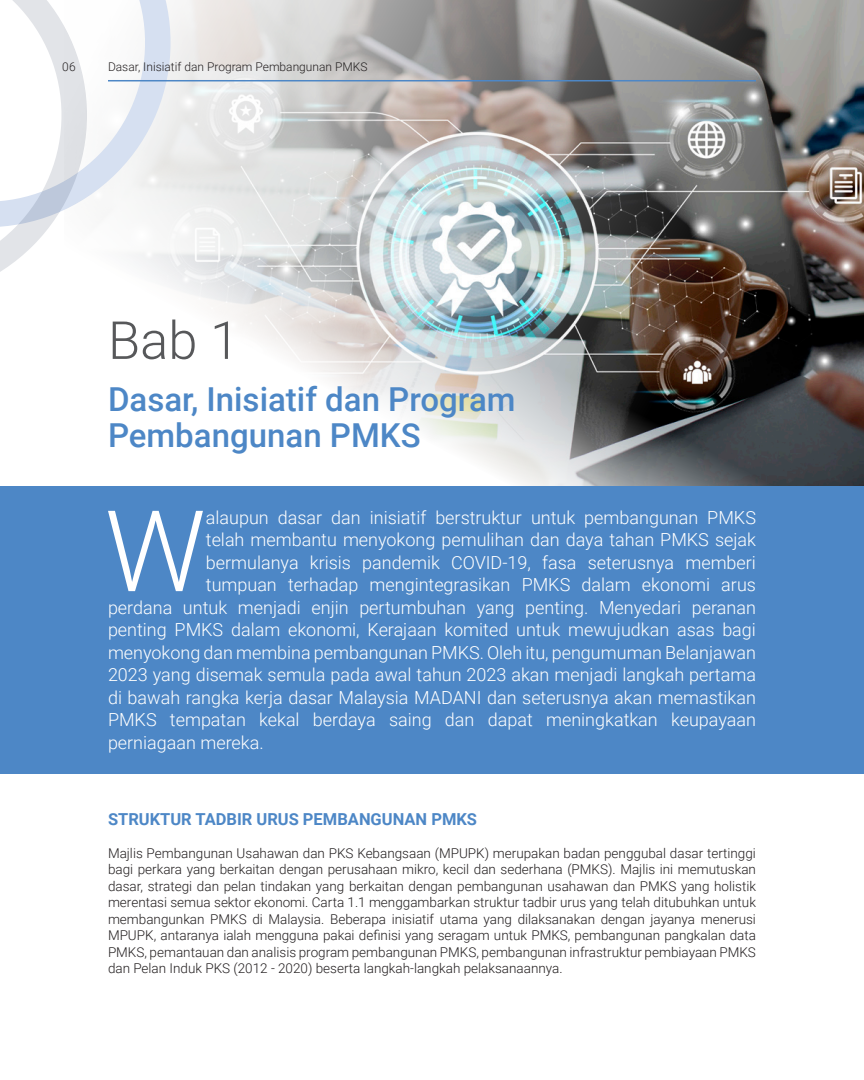
<style>
.page{position:relative;width:864px;height:1080px;background:#fff}
.page>*{position:absolute;margin:0;border:0;box-sizing:border-box;transform-origin:0 0}
.t1{font:300 112.95px "Roboto";color:#fff}
.t2{font:300 52.5px "Roboto";color:#57585a}
.t3{font:500 33px/36px "Roboto";color:#4d87c6}
.t4{font:300 18px/22.5px "Roboto";color:#fff;text-align:right}
.t5{font:700 16.5px "Roboto";color:#4d87c6}
.t6{font:300 13.5px/16.5px "Roboto";color:#231f20;text-align:justify}
.t7{font:300 12px "Roboto";color:#231f20}
</style>
<div class="page">
<img style="left:149px;top:0;width:714px;height:486px">
<div style="left:0;top:486px;width:863px;height:287px;background:#4d87c6"></div>
<svg style="left:91px;top:0;width:84px;height:267px"></svg>
<svg style="left:0;top:0;width:91px;height:272px"></svg>
<hr style="left:108px;top:80px;width:648px;height:1px;background:#4d87c6">
<p class="t7" style="left:62px;top:59px;width:15px">06</p>
<p class="t7" style="left:108px;top:59px;width:261px">Dasar, Inisiatif dan Program Pembangunan PMKS</p>
<p class="t2" style="left:108px;top:303px;width:133px">Bab 1</p>
<p class="t3" style="left:108px;top:380px;width:409px">Dasar, Inisiatif dan Program<br>Pembangunan PMKS</p>
<p class="t4" style="left:108px;top:505px;width:650px">alaupun dasar dan inisiatif berstruktur untuk pembangunan PMKS<br>telah membantu menyokong pemulihan dan daya tahan PMKS sejak<br>bermulanya krisis pandemik COVID-19, fasa seterusnya memberi<br>tumpuan terhadap mengintegrasikan PMKS dalam ekonomi arus<br>perdana untuk menjadi enjin pertumbuhan yang penting. Menyedari peranan</p>
<p class="t4" style="left:108px;top:618px;width:650px;text-align:justify">penting PMKS dalam ekonomi, Kerajaan komited untuk mewujudkan asas bagi menyokong dan membina pembangunan PMKS. Oleh itu, pengumuman Belanjawan 2023 yang disemak semula pada awal tahun 2023 akan menjadi langkah pertama di bawah rangka kerja dasar Malaysia MADANI dan seterusnya akan memastikan PMKS tempatan kekal berdaya saing dan dapat meningkatkan keupayaan perniagaan mereka.</p>
<p class="t1" style="left:105px;top:472px;width:103px">W</p>
<p class="t5" style="left:108px;top:807px;width:371px">STRUKTUR TADBIR URUS PEMBANGUNAN PMKS</p>
<p class="t6" style="left:108px;top:844px;width:650px">Majlis Pembangunan Usahawan dan PKS Kebangsaan (MPUPK) merupakan badan penggubal dasar tertinggi bagi perkara yang berkaitan dengan perusahaan mikro, kecil dan sederhana (PMKS). Majlis ini memutuskan dasar, strategi dan pelan tindakan yang berkaitan dengan pembangunan usahawan dan PMKS yang holistik merentasi semua sektor ekonomi. Carta 1.1 menggambarkan struktur tadbir urus yang telah ditubuhkan untuk membangunkan PMKS di Malaysia. Beberapa inisiatif utama yang dilaksanakan dengan jayanya menerusi MPUPK, antaranya ialah mengguna pakai definisi yang seragam untuk PMKS, pembangunan pangkalan data PMKS, pemantauan dan analisis program pembangunan PMKS, pembangunan infrastruktur pembiayaan PMKS dan Pelan Induk PKS (2012 - 2020) beserta langkah-langkah pelaksanaannya.</p>
</div>
